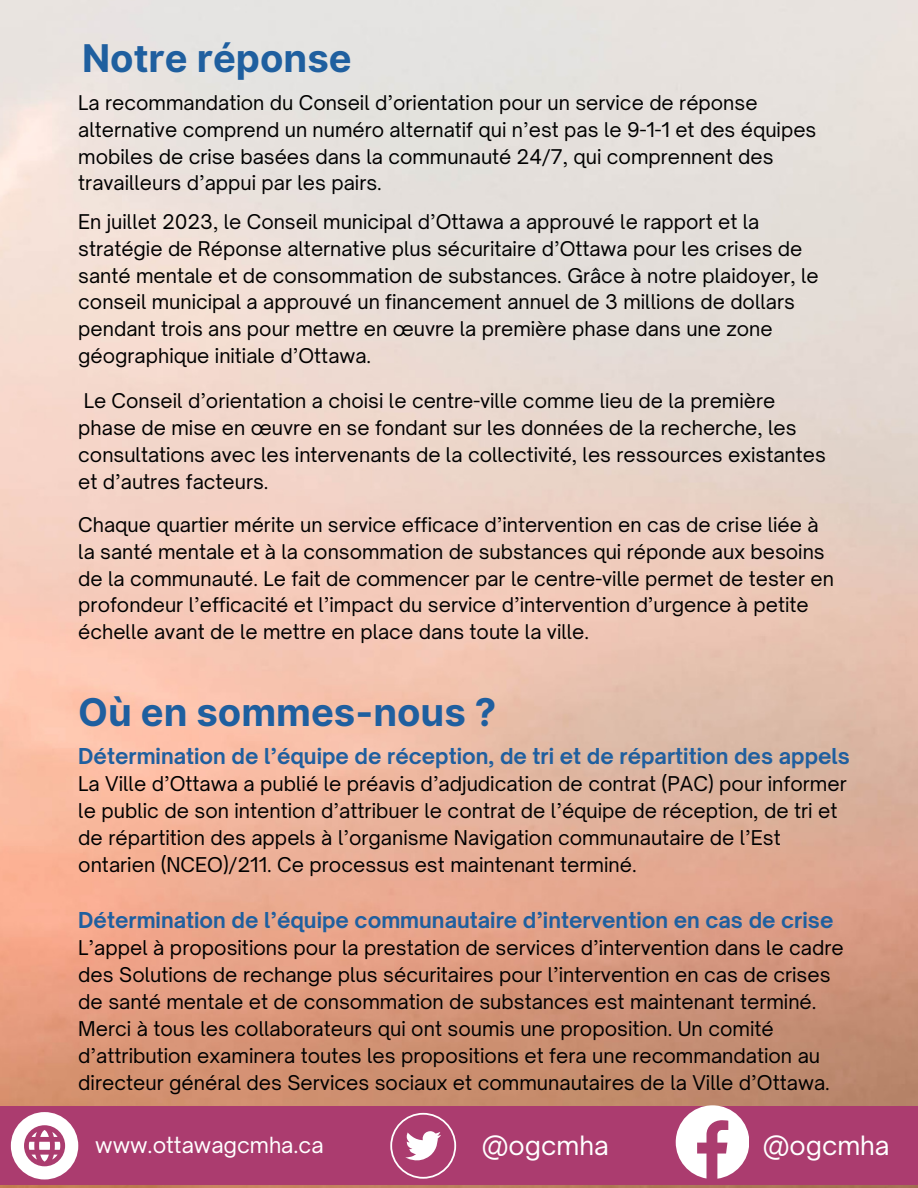
<style>
.page{position:relative;width:918px;height:1188px;background:#fff}
.page>*{position:absolute;margin:0;border:0;box-sizing:border-box;transform-origin:0 0}
.t1{font:700 38.25px "Inter";color:#1f5f9f}
.t2{font:25.5px "Open Sauce One";color:#fff}
.t3{font:21.3px "Open Sauce One";color:#fff}
.t4{font:700 21px "Open Sauce One";color:#1f5f9f}
.t5{font:19.5px/26.8px "Open Sauce One";color:#000}
</style>
<div class="page">
<img style="left:0;top:0;width:918px;height:1188px">
<div style="left:0;top:1107px;width:918px;height:78px;background:#ab3c6f"></div>
<svg style="left:11px;top:1112px;width:67px;height:68px"></svg>
<svg style="left:390px;top:1113px;width:66px;height:66px"></svg>
<svg style="left:676px;top:1105px;width:73px;height:73px"></svg>
<p class="t1" style="left:82px;top:35px;width:271px">Notre réponse</p>
<p class="t5" style="left:78px;top:89px;width:740px">La recommandation du Conseil d’orientation pour un service de réponse alternative comprend un numéro alternatif qui n’est pas le 9-1-1 et des équipes mobiles de crise basées dans la communauté 24/7, qui comprennent des travailleurs d’appui par les pairs.</p>
<p class="t5" style="left:78px;top:208px;width:742px">En juillet 2023, le Conseil municipal d’Ottawa a approuvé le rapport et la stratégie de Réponse alternative plus sécuritaire d’Ottawa pour les crises de santé mentale et de consommation de substances. Grâce à notre plaidoyer, le conseil municipal a approuvé un financement annuel de 3 millions de dollars pendant trois ans pour mettre en œuvre la première phase dans une zone géographique initiale d’Ottawa.</p>
<p class="t5" style="left:78px;top:388px;width:749px">Le Conseil d’orientation a choisi le centre-ville comme lieu de la première phase de mise en œuvre en se fondant sur les données de la recherche, les consultations avec les intervenants de la collectivité, les ressources existantes et d’autres facteurs.</p>
<p class="t5" style="left:78px;top:511px;width:757px">Chaque quartier mérite un service efficace d’intervention en cas de crise liée à la santé mentale et à la consommation de substances qui réponde aux besoins de la communauté. Le fait de commencer par le centre-ville permet de tester en profondeur l’efficacité et l’impact du service d’intervention d’urgence à petite échelle avant de le mettre en place dans toute la ville.</p>
<p class="t1" style="left:78px;top:689px;width:419px">Où en sommes-nous ?</p>
<p class="t4" style="left:78px;top:743px;width:773px">Détermination de l’équipe de réception, de tri et de répartition des appels</p>
<p class="t5" style="left:78px;top:770px;width:770px">La Ville d’Ottawa a publié le préavis d’adjudication de contrat (PAC) pour informer le public de son intention d’attribuer le contrat de l’équipe de réception, de tri et de répartition des appels à l’organisme Navigation communautaire de l’Est ontarien (NCEO)/211. Ce processus est maintenant terminé.</p>
<p class="t4" style="left:78px;top:907px;width:757px">Détermination de l’équipe communautaire d’intervention en cas de crise</p>
<p class="t5" style="left:78px;top:934px;width:767px">L’appel à propositions pour la prestation de services d’intervention dans le cadre des Solutions de rechange plus sécuritaires pour l’intervention en cas de crises de santé mentale et de consommation de substances est maintenant terminé.<br>Merci à tous les collaborateurs qui ont soumis une proposition. Un comité d’attribution examinera toutes les propositions et fera une recommandation au directeur général des Services sociaux et communautaires de la Ville d’Ottawa.</p>
<p class="t3" style="left:95px;top:1132px;width:230px">www.ottawagcmha.ca</p>
<p class="t2" style="left:482px;top:1129px;width:128px">@ogcmha</p>
<p class="t2" style="left:763px;top:1129px;width:128px">@ogcmha</p>
</div>
